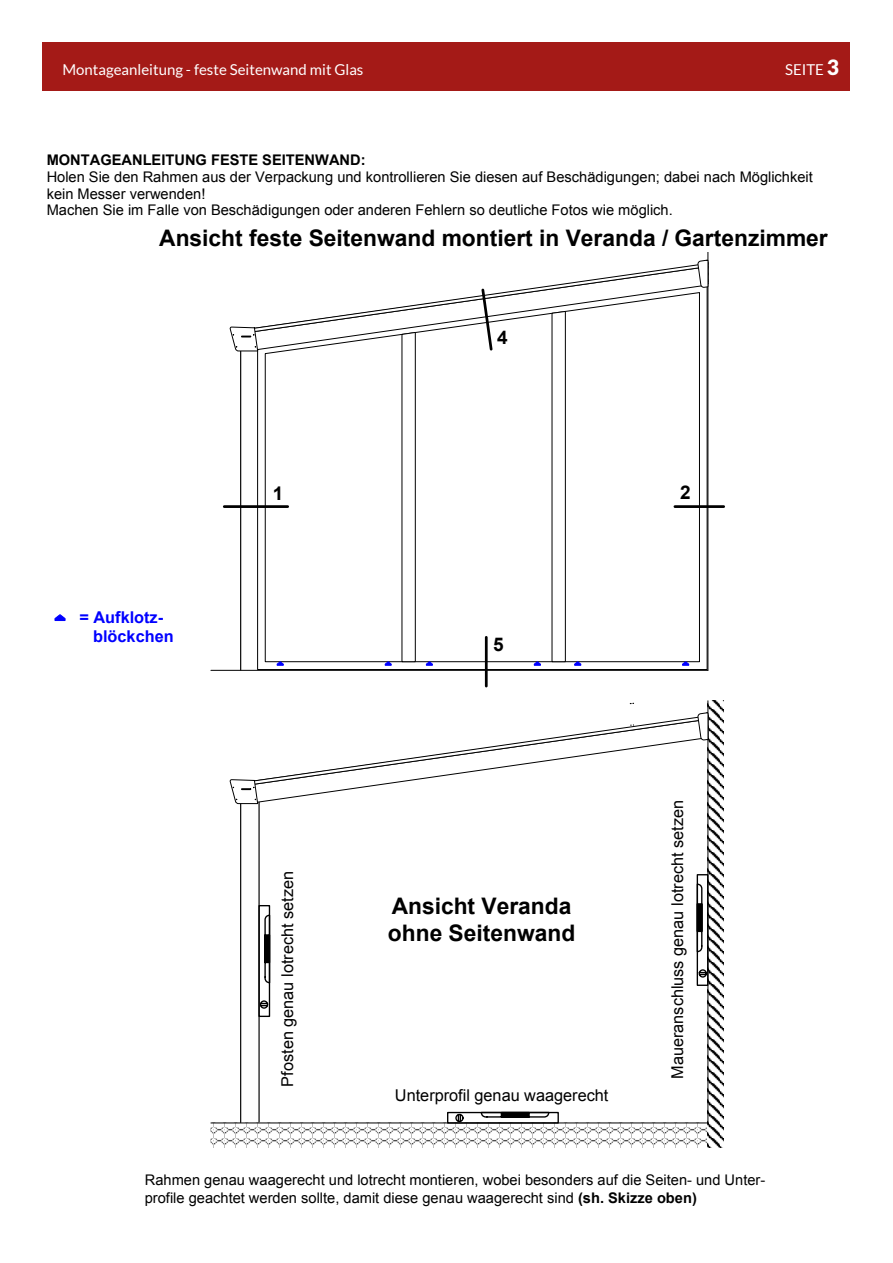
<style>
.page{position:relative;width:893px;height:1263px;background:#fff}
.page>*{position:absolute;margin:0;border:0;box-sizing:border-box;transform-origin:0 0}
.t1{font:700 22.8px/26.8px "Arial";color:#000}
.t2{font:700 18.9px "Arial";color:#000}
.t3{font:16.2px "Arial";color:#000}
.t4{font:700 16.2px/19.2px "Arial";color:#00f}
.t5{font:15px "Lato";color:#fff}
.t6{font:14.7px/16.8px "Arial";color:#000}
.t7{font:700 14.7px "Arial";color:#000}
.s1{font-weight:900;font-size:21px}
.s2{font-weight:700}
</style>
<div class="page">
<div style="left:43px;top:43px;width:807px;height:48px;background:#a41a17"></div>
<hr style="left:258px;top:799px;width:2px;height:323px;background:#000">
<hr style="left:240px;top:347px;width:1px;height:323px;background:#000">
<hr style="left:708px;top:250px;width:1px;height:420px;background:#000">
<hr style="left:211px;top:670px;width:497px;height:1px;background:#000">
<svg style="left:211px;top:1123px;width:497px;height:25px"></svg>
<svg style="left:708px;top:701px;width:15px;height:447px"></svg>
<hr style="left:240px;top:799px;width:1px;height:323px;background:#000">
<hr style="left:708px;top:701px;width:1px;height:422px;background:#000">
<hr style="left:211px;top:1122px;width:497px;height:1px;background:#000">
<svg style="left:230px;top:703px;width:479px;height:104px"></svg>
<div style="left:697px;top:874px;width:11px;height:112px;border:1px solid #000"></div>
<svg style="left:258px;top:883px;width:450px;height:135px"></svg>
<svg style="left:259px;top:914px;width:301px;height:210px"></svg>
<svg style="left:455px;top:1111px;width:95px;height:12px"></svg>
<svg style="left:54px;top:614px;width:12px;height:7px"></svg>
<hr style="left:224px;top:505px;width:64px;height:3px;background:#000">
<hr style="left:675px;top:505px;width:49px;height:3px;background:#000">
<hr style="left:485px;top:637px;width:3px;height:49px;background:#000">
<svg style="left:230px;top:252px;width:479px;height:414px"></svg>
<p class="t5" style="left:62px;top:61px;width:303px">Montageanleitung - feste Seitenwand mit Glas</p>
<p class="t5" style="left:785px;top:61px;width:55px">SEITE <span class="s1">3</span></p>
<p class="t7" style="left:47px;top:150px;width:320px">MONTAGEANLEITUNG FESTE SEITENWAND:</p>
<p class="t6" style="left:47px;top:168px;width:768px">Holen Sie den Rahmen aus der Verpackung und kontrollieren Sie diesen auf Beschädigungen; dabei nach Möglichkeit kein Messer verwenden!<br>Machen Sie im Falle von Beschädigungen oder anderen Fehlern so deutliche Fotos wie möglich.</p>
<h1 class="t1" style="left:159px;top:225px;width:670px">Ansicht feste Seitenwand montiert in Veranda / Gartenzimmer</h1>
<p class="t2" style="left:497px;top:325px;width:12px">4</p>
<p class="t4" style="left:93px;top:608px;width:82px;text-indent:-14px">= Aufklotz&shy;blöckchen</p>
<p class="t2" style="left:273px;top:481px;width:12px">1</p>
<p class="t2" style="left:680px;top:480px;width:12px">2</p>
<p class="t3" style="left:277px;top:1086px;width:217px;rotate:-90deg">Pfosten genau lotrecht setzen</p>
<p class="t2" style="left:493px;top:632px;width:12px">5</p>
<h1 class="t1" style="left:388px;top:893px;width:189px">Ansicht Veranda ohne Seitenwand</h1>
<p class="t3" style="left:395px;top:1084px;width:215px">Unterprofil genau waagerecht</p>
<p class="t3" style="left:667px;top:1079px;width:280px;rotate:-90deg">Maueranschluss genau lotrecht setzen</p>
<p class="t6" style="left:145px;top:1172px;width:622px;line-height:17.2px">Rahmen genau waagerecht und lotrecht montieren, wobei besonders auf die Seiten- und Unter&shy;profile geachtet werden sollte, damit diese genau waagerecht sind <span class="s2">(sh. Skizze oben)</span></p>
</div>
